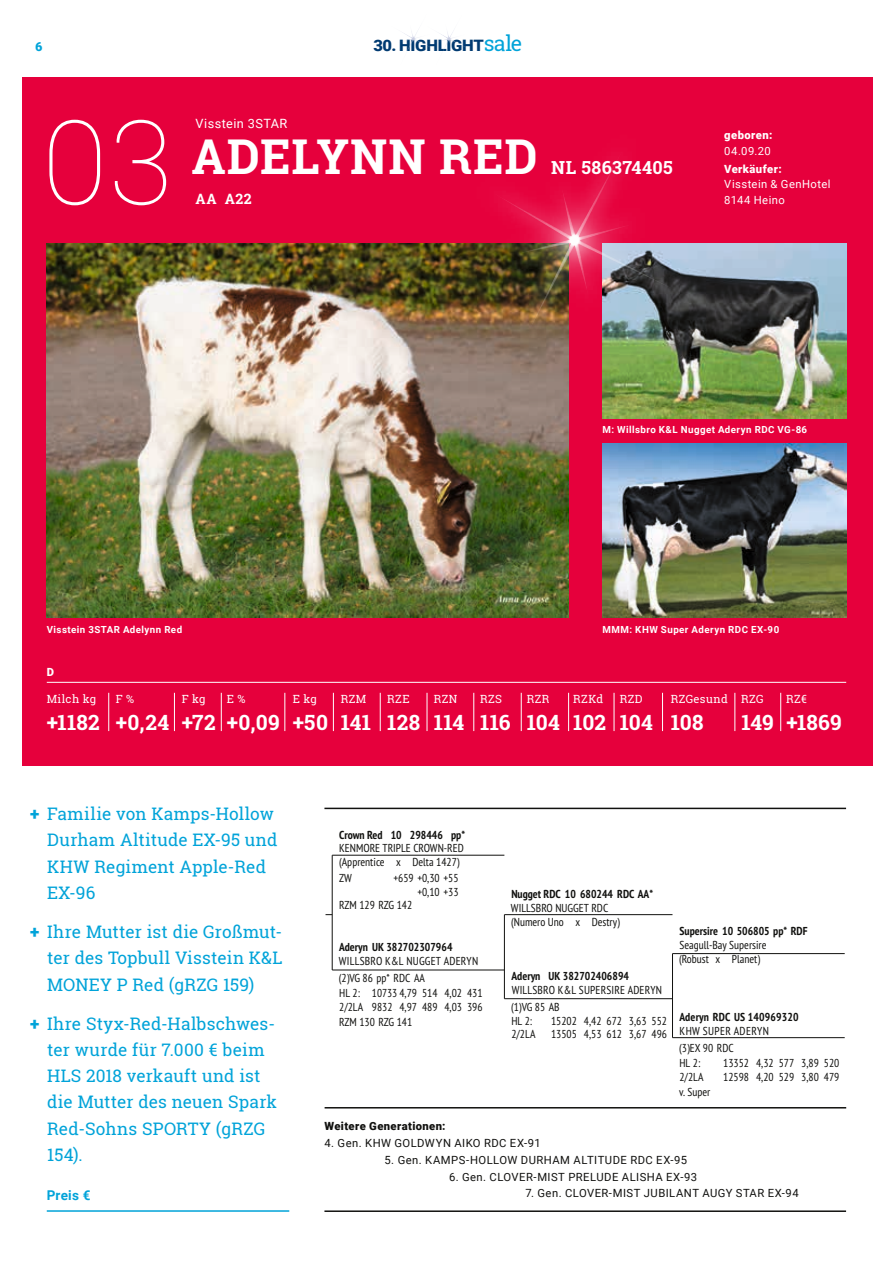
<style>
.page{position:relative;width:893px;height:1263px;background:#fff}
.page>*{position:absolute;margin:0;border:0;box-sizing:border-box;transform-origin:0 0}
.t1{font:100 117px "Roboto Slab";color:#fff}
.t2{font:700 48px "Roboto Slab";letter-spacing:.02em;color:#fff}
.t3{font:700 21px "Roboto Slab";letter-spacing:.015em;color:#fff}
.t4{font:700 condensed 20.7px "PT Sans";color:#11110f}
.t5{font:700 18px "Roboto Slab";letter-spacing:.025em;color:#fff}
.t6{font:17.25px/26.2px "Roboto Slab";letter-spacing:.005em;color:#00a3d9}
.t7{font:900 15.75px "Roboto";letter-spacing:-.02em;color:#003a71;scale:1.05 1}
.t8{font:700 14.25px "Roboto Slab";color:#fff}
.t9{font:700 13.5px "Roboto";letter-spacing:.015em;color:#00a3d9}
.t10{font:12.75px "Roboto";letter-spacing:.035em;color:#fff}
.t11{font:900 12.45px "Roboto";color:#00a3d9}
.t12{font:condensed 11.55px/13.6px "PT Sans";color:#11110f}
.t13{font:700 condensed 11.55px "PT Sans";color:#11110f}
.t14{font:condensed 11.55px/17.1px "PT Sans";letter-spacing:.02em;color:#11110f}
.t15{font:condensed 11.55px/16.6px "PT Sans";letter-spacing:.035em;color:#11110f}
.t16{font:11.25px "Roboto";letter-spacing:.04em;color:#11110f}
.t17{font:11.25px "Roboto Slab";letter-spacing:.035em;color:#fff}
.t18{font:11.25px/15.8px "Roboto";letter-spacing:.04em;color:#fff}
.t19{font:900 11.25px "Roboto";letter-spacing:.035em;color:#11110f}
.t20{font:900 11.25px "Roboto";letter-spacing:.035em;color:#fff}
.t21{font:700 9.75px "Roboto";letter-spacing:.045em;color:#fff}
.s1{font-family:"Roboto Slab";font-weight:400;font-size:21.3px;color:#00a3d9}
.s2{font-family:"Roboto";font-weight:900}
.s3{font-weight:400}
</style>
<div class="page">
<svg style="left:404px;top:31px;width:57px;height:18px"></svg>
<div style="left:23px;top:77px;width:850px;height:688px;background:#e6003c"></div>
<hr style="left:332px;top:855px;width:172px;height:1px;background:#11110f">
<hr style="left:332px;top:970px;width:172px;height:1px;background:#11110f">
<hr style="left:504px;top:914px;width:168px;height:1px;background:#11110f">
<hr style="left:504px;top:998px;width:168px;height:1px;background:#11110f">
<hr style="left:672px;top:953px;width:173px;height:1px;background:#11110f">
<hr style="left:672px;top:1037px;width:173px;height:1px;background:#11110f">
<hr style="left:332px;top:855px;width:1px;height:115px;background:#11110f">
<hr style="left:504px;top:915px;width:1px;height:84px;background:#11110f">
<hr style="left:672px;top:953px;width:1px;height:85px;background:#11110f">
<hr style="left:324px;top:808px;width:522px;height:1px;background:#11110f">
<hr style="left:324px;top:1210px;width:522px;height:2px;background:#11110f">
<hr style="left:325px;top:1107px;width:521px;height:1px;background:#11110f">
<hr style="left:47px;top:1210px;width:242px;height:2px;background:#00a3d9">
<img style="left:47px;top:244px;width:521px;height:374px">
<img style="left:602px;top:244px;width:244px;height:174px">
<img style="left:602px;top:443px;width:244px;height:175px">
<img style="left:477px;top:243px;width:217px;height:107px">
<img style="left:487px;top:157px;width:196px;height:182px">
<hr style="left:47px;top:682px;width:799px;height:1px;background:#fff">
<hr style="left:108px;top:693px;width:1px;height:38px;background:#fff">
<hr style="left:174px;top:693px;width:1px;height:38px;background:#fff">
<hr style="left:221px;top:693px;width:1px;height:38px;background:#fff">
<hr style="left:285px;top:693px;width:1px;height:38px;background:#fff">
<hr style="left:333px;top:693px;width:1px;height:38px;background:#fff">
<hr style="left:380px;top:693px;width:1px;height:38px;background:#fff">
<hr style="left:427px;top:693px;width:1px;height:38px;background:#fff">
<hr style="left:521px;top:693px;width:1px;height:38px;background:#fff">
<hr style="left:568px;top:693px;width:1px;height:38px;background:#fff">
<hr style="left:662px;top:693px;width:1px;height:38px;background:#fff">
<hr style="left:735px;top:693px;width:1px;height:38px;background:#fff">
<hr style="left:473px;top:693px;width:1px;height:38px;background:#fff">
<hr style="left:780px;top:693px;width:1px;height:38px;background:#fff">
<hr style="left:614px;top:693px;width:1px;height:38px;background:#fff">
<p class="t11" style="left:35px;top:38px;width:9px">6</p>
<h3 class="t7" style="left:373px;top:34px;width:143px">30. HIGHLIGHT<span class="s1">sale</span></h3>
<h1 class="t1" style="left:43px;top:81px;width:132px">03</h1>
<p class="t10" style="left:196px;top:114px;width:93px">Visstein 3STAR</p>
<h2 class="t2" style="left:191px;top:123px;width:348px">ADELYNN RED</h2>
<p class="t8" style="left:196px;top:189px;width:58px">AA A22</p>
<h3 class="t5" style="left:551px;top:155px;width:123px">NL 586374405</h3>
<p class="t20" style="left:724px;top:127px;width:50px">geboren:</p>
<p class="t18" style="left:724px;top:142px;width:48px">04.09.20</p>
<p class="t20" style="left:724px;top:161px;width:59px">Verkäufer:</p>
<p class="t18" style="left:724px;top:176px;width:108px">Visstein &amp; GenHotel<br>8144 Heino</p>
<p class="t21" style="left:602px;top:423px;width:206px">M: Willsbro K&amp;L Nugget Aderyn RDC VG-86</p>
<p class="t21" style="left:47px;top:622px;width:137px">Visstein 3STAR Adelynn Red</p>
<p class="t21" style="left:602px;top:622px;width:178px">MMM: KHW Super Aderyn RDC EX-90</p>
<p class="t20" style="left:47px;top:664px;width:9px">D</p>
<p class="t17" style="left:47px;top:691px;width:51px">Milch kg</p>
<p class="t17" style="left:116px;top:691px;width:20px">F %</p>
<p class="t17" style="left:182px;top:691px;width:25px">F kg</p>
<p class="t17" style="left:227px;top:691px;width:20px">E %</p>
<p class="t17" style="left:293px;top:691px;width:26px">E kg</p>
<p class="t17" style="left:341px;top:691px;width:27px">RZM</p>
<p class="t17" style="left:387px;top:691px;width:24px">RZE</p>
<p class="t17" style="left:434px;top:691px;width:25px">RZN</p>
<p class="t17" style="left:480px;top:691px;width:23px">RZS</p>
<p class="t17" style="left:527px;top:691px;width:24px">RZR</p>
<p class="t17" style="left:573px;top:691px;width:32px">RZKd</p>
<p class="t17" style="left:620px;top:691px;width:24px">RZD</p>
<p class="t17" style="left:671px;top:691px;width:95px">RZGesund RZG</p>
<p class="t17" style="left:786px;top:691px;width:22px">RZ€</p>
<h3 class="t3" style="left:47px;top:708px;width:658px">+1182 +0,24 +72 +0,09 +50 141 128 114 116 104 102 104 108</h3>
<h3 class="t3" style="left:741px;top:708px;width:102px">149 +1869</h3>
<h3 class="t6" style="left:47px;top:801px;width:232px;text-indent:-17px"><span class="s2">+</span> Familie von Kamps-Hollow<br>Durham Altitude EX-95 und<br>KHW Regiment Apple-Red<br>EX-96</h3>
<h3 class="t6" style="left:47px;top:918px;width:237px;text-align:justify;text-indent:-17px"><span class="s2">+</span> Ihre Mutter ist die Großmut&shy;ter des Topbull Visstein K&amp;L MONEY P Red (gRZG 159)</h3>
<h3 class="t6" style="left:47px;top:1010px;width:231px;text-indent:-17px"><span class="s2">+</span> Ihre Styx-Red-Halbschwes&shy;ter wurde für 7.000 € beim<br>HLS 2018 verkauft und ist die Mutter des neuen Spark<br>Red-Sohns SPORTY (gRZG<br>154).</h3>
<p class="t13" style="left:339px;top:827px;width:127px">Crown Red 10 298446 pp*</p>
<p class="t12" style="left:339px;top:841px;width:126px">KENMORE TRIPLE CROWN-RED (Apprentice x Delta 1427)</p>
<p class="t12" style="left:339px;top:871px;width:14px">ZW</p>
<p class="t12" style="left:393px;top:871px;width:67px">+659 +0,30 +55</p>
<p class="t12" style="left:417px;top:884px;width:43px">+0,10 +33</p>
<p class="t12" style="left:339px;top:898px;width:75px">RZM 129 RZG 142</p>
<p class="t13" style="left:339px;top:939px;width:115px">Aderyn UK 382702307964</p>
<p class="t14" style="left:339px;top:952px;width:141px">WILLSBRO K&amp;L NUGGET ADERYN (2)VG 86 pp* RDC AA</p>
<p class="t12" style="left:339px;top:986px;width:145px">HL 2: 10733 4,79 514 4,02 431<br>2/2LA 9832 4,97 489 4,03 396</p>
<p class="t12" style="left:339px;top:1015px;width:75px">RZM 130 RZG 141</p>
<p class="t13" style="left:511px;top:886px;width:143px">Nugget RDC 10 680244 RDC AA*</p>
<p class="t12" style="left:511px;top:901px;width:110px">WILLSBRO NUGGET RDC (Numero Uno x Destry)</p>
<p class="t13" style="left:511px;top:969px;width:119px">Aderyn UK 382702406894</p>
<p class="t12" style="left:511px;top:981px;width:152px;line-height:16.8px">WILLSBRO K&amp;L SUPERSIRE ADERYN (1)VG 85 AB</p>
<p class="t12" style="left:511px;top:1013px;width:22px">HL 2:</p>
<p class="t12" style="left:551px;top:1013px;width:118px">15202 4,42 672 3,63 552</p>
<p class="t12" style="left:511px;top:1026px;width:26px">2/2LA</p>
<p class="t12" style="left:551px;top:1026px;width:118px">13505 4,53 612 3,67 496</p>
<p class="t13" style="left:679px;top:923px;width:130px">Supersire 10 506805 pp* RDF</p>
<p class="t12" style="left:679px;top:938px;width:89px">Seagull-Bay Supersire (Robust x Planet)</p>
<p class="t13" style="left:679px;top:1010px;width:121px">Aderyn RDC US 140969320</p>
<p class="t15" style="left:679px;top:1023px;width:91px">KHW SUPER ADERYN (3)EX 90 RDC</p>
<p class="t12" style="left:679px;top:1056px;width:22px">HL 2:</p>
<p class="t12" style="left:723px;top:1056px;width:118px">13352 4,32 577 3,89 520</p>
<p class="t12" style="left:679px;top:1070px;width:26px">2/2LA</p>
<p class="t12" style="left:723px;top:1070px;width:118px">12598 4,20 529 3,80 479</p>
<p class="t12" style="left:679px;top:1085px;width:33px">v. Super</p>
<p class="t19" style="left:325px;top:1118px;width:123px">Weitere Generationen:</p>
<p class="t16" style="left:325px;top:1135px;width:218px">4. Gen. KHW GOLDWYN AIKO RDC EX-91</p>
<p class="t16" style="left:385px;top:1152px;width:304px">5. Gen. KAMPS-HOLLOW DURHAM ALTITUDE RDC EX-95</p>
<p class="t16" style="left:449px;top:1169px;width:249px">6. Gen. CLOVER-MIST PRELUDE ALISHA EX-93</p>
<p class="t13" style="left:556px;top:1171px;width:72px"><span class="s3">geb.:</span> 16.02.2020</p>
<h3 class="t4" style="left:795px;top:1182px;width:11px">4</h3>
<p class="t9" style="left:47px;top:1185px;width:45px">Preis €</p>
<p class="t16" style="left:526px;top:1185px;width:275px">7. Gen. CLOVER-MIST JUBILANT AUGY STAR EX-94</p>
</div>
